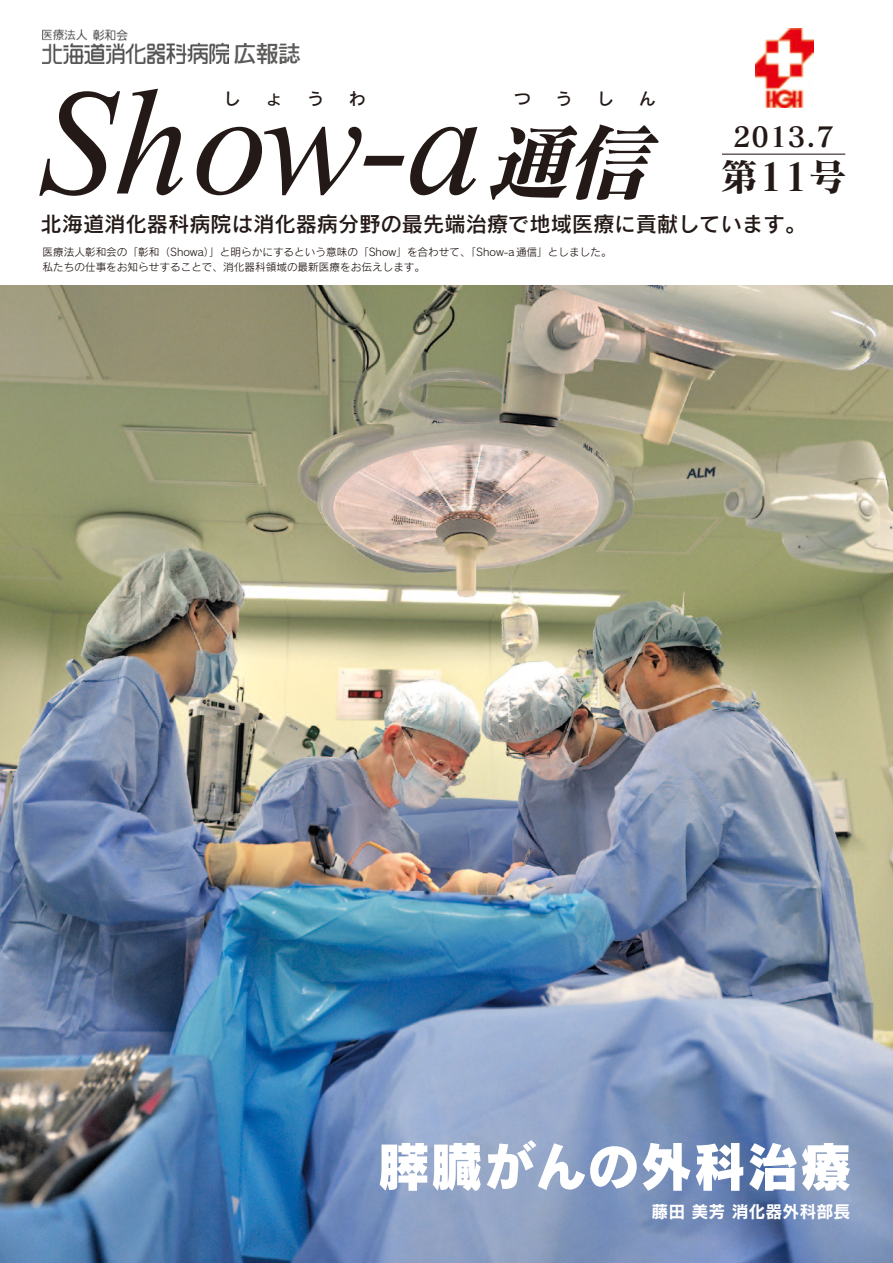
<style>
.page{position:relative;width:893px;height:1263px;background:#fff}
.page>*{position:absolute;margin:0;border:0;box-sizing:border-box;transform-origin:0 0}
.t1{font:italic 150.9px "Times New Roman";color:#231916}
.t2{font:italic 85.05px "Matisse Pro N B";color:#231916}
.t3{font:53.1px "Rodin Pro N EB";color:#fff}
.t4{font:38.25px "Matisse Pro N B";color:#231916}
.t5{font:27.6px "Matisse Pro N B";color:#231916}
.t6{font:22.35px "New Rodin Pro N DB";color:#5c5b5a}
.t7{font:21.3px "Rodin Pro N DB";color:#231916}
.t8{font:16.95px "Rodin Pro N B";color:#fff}
.t9{font:16.95px "Rodin Pro N DB";color:#231916}
.t10{font:10.65px/14.9px "Rodin Pro N M";color:#231916}
.s1{font-family:"Times New Roman";font-size:150.9px}
</style>
<div class="page">
<img style="left:0;top:286px;width:893px;height:977px">
<img style="left:43px;top:29px;width:186px;height:35px">
<img style="left:755px;top:29px;width:58px;height:78px">
<hr style="left:722px;top:154px;width:123px;height:1px;background:#231916">
<h3 class="t6" style="left:234px;top:35px;width:68px">広報誌</h3>
<h1 class="t1" style="left:38px;top:39px;width:373px">Show-</h1>
<h3 class="t9" style="left:224px;top:87px;width:19px">し</h3>
<h3 class="t9" style="left:266px;top:87px;width:19px">ょ</h3>
<h3 class="t9" style="left:307px;top:87px;width:19px">う</h3>
<h3 class="t9" style="left:349px;top:87px;width:19px">わ</h3>
<h3 class="t9" style="left:514px;top:87px;width:19px">つ</h3>
<h3 class="t9" style="left:555px;top:87px;width:19px">う</h3>
<h3 class="t9" style="left:597px;top:87px;width:19px">し</h3>
<h3 class="t9" style="left:639px;top:87px;width:19px">ん</h3>
<h2 class="t2" style="left:407px;top:107px;width:272px"><span class="s1">a</span> 通信</h2>
<h3 class="t5" style="left:733px;top:119px;width:102px">2013.7</h3>
<h3 class="t4" style="left:720px;top:152px;width:128px">第11号</h3>
<h3 class="t7" style="left:41px;top:210px;width:767px">北海道消化器科病院は消化器病分野の最先端治療で地域医療に貢献しています。</h3>
<p class="t10" style="left:43px;top:244px;width:571px">医療法人彰和会の「彰和（Showa）」と明らかにするという意味の「Show」を合わせて、「Show-a通信」としました。私たちの仕事をお知らせすることで、消化器科領域の最新医療をお伝えします。</p>
<h3 class="t3" style="left:377px;top:1130px;width:477px">膵臓がんの外科治療</h3>
<h3 class="t8" style="left:652px;top:1201px;width:200px">藤田美芳消化器外科部長</h3>
</div>
